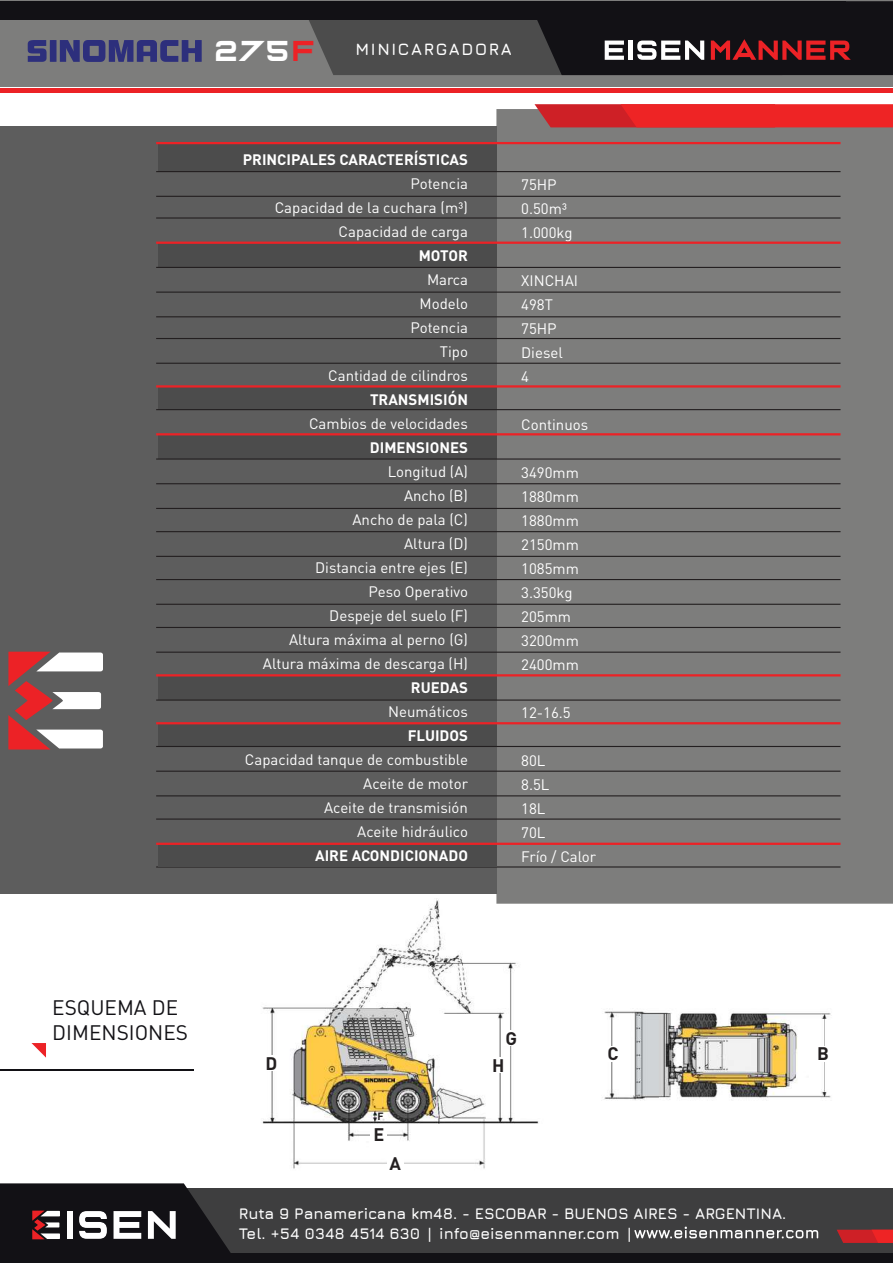
<style>
.page{position:relative;width:893px;height:1263px;background:#fff}
.page>*{position:absolute;margin:0;border:0;box-sizing:border-box;transform-origin:0 0}
.t1{font:29.25px "Casanova Scotia";color:#fff}
.t2{font:20.7px/24.9px "DIN Pro";color:#121115}
.t3{font:700 18px "DIN Pro";color:#231f20}
.t4{font:700 16.5px "Jura";letter-spacing:.1em;color:#fff}
.t5{font:700 15.3px/19.4px "Jura";color:#fff}
.t6{font:15px/24px "DIN Pro";color:#fff}
.t7{font:700 15px "DIN Pro";color:#fff}
.t8{font:700 10.5px "DIN Pro";color:#231f20}
.s1{color:#ec2226}
.s2{font-family:"Century Gothic"}
</style>
<div class="page">
<img style="left:262px;top:899px;width:569px;height:270px">
<div style="left:387px;top:1156px;width:16px;height:16px;background:#fff"></div>
<div style="left:263px;top:1055px;width:17px;height:16px;background:#fff"></div>
<div style="left:490px;top:1057px;width:17px;height:16px;background:#fff"></div>
<div style="left:503px;top:1030px;width:16px;height:16px;background:#fff"></div>
<div style="left:604px;top:1046px;width:17px;height:16px;background:#fff"></div>
<div style="left:815px;top:1046px;width:16px;height:16px;background:#fff"></div>
<div style="left:370px;top:1127px;width:17px;height:16px;background:#fff"></div>
<div style="left:187px;top:1188px;width:706px;height:69px;background:#3e3e3f"></div>
<div style="left:496px;top:109px;width:397px;height:795px;background:#7d7d7c"></div>
<div style="left:0;top:126px;width:497px;height:767px;background:#5d5d5d"></div>
<svg style="left:8px;top:652px;width:95px;height:97px"></svg>
<svg style="left:32px;top:1043px;width:14px;height:14px"></svg>
<hr style="left:156px;top:196px;width:684px;height:1px;background:#231f20">
<hr style="left:156px;top:217px;width:684px;height:2px;background:#231f20">
<hr style="left:156px;top:316px;width:684px;height:1px;background:#231f20">
<hr style="left:156px;top:508px;width:684px;height:1px;background:#231f20">
<hr style="left:156px;top:531px;width:684px;height:1px;background:#231f20">
<hr style="left:156px;top:556px;width:684px;height:1px;background:#231f20">
<hr style="left:156px;top:579px;width:684px;height:1px;background:#231f20">
<hr style="left:156px;top:604px;width:684px;height:1px;background:#231f20">
<hr style="left:156px;top:627px;width:684px;height:1px;background:#231f20">
<hr style="left:156px;top:652px;width:684px;height:1px;background:#231f20">
<hr style="left:156px;top:771px;width:684px;height:1px;background:#231f20">
<hr style="left:156px;top:795px;width:684px;height:1px;background:#231f20">
<hr style="left:156px;top:818px;width:684px;height:2px;background:#231f20">
<hr style="left:156px;top:866px;width:684px;height:1px;background:#231f20">
<div style="left:158px;top:143px;width:339px;height:29px;background:#4c4c4c"></div>
<div style="left:158px;top:242px;width:339px;height:24px;background:#4c4c4c"></div>
<div style="left:158px;top:386px;width:339px;height:24px;background:#4c4c4c"></div>
<div style="left:158px;top:435px;width:339px;height:24px;background:#4c4c4c"></div>
<div style="left:158px;top:675px;width:339px;height:25px;background:#4c4c4c"></div>
<div style="left:158px;top:723px;width:339px;height:23px;background:#4c4c4c"></div>
<div style="left:158px;top:843px;width:339px;height:23px;background:#4c4c4c"></div>
<hr style="left:156px;top:171px;width:684px;height:1px;background:#231f20">
<hr style="left:156px;top:142px;width:684px;height:2px;background:#ec2226">
<hr style="left:156px;top:267px;width:684px;height:1px;background:#231f20">
<hr style="left:156px;top:292px;width:684px;height:1px;background:#231f20">
<hr style="left:156px;top:338px;width:684px;height:1px;background:#231f20">
<hr style="left:156px;top:363px;width:684px;height:1px;background:#231f20">
<hr style="left:156px;top:409px;width:684px;height:1px;background:#231f20">
<hr style="left:156px;top:433px;width:684px;height:2px;background:#ec2226">
<hr style="left:156px;top:458px;width:684px;height:2px;background:#231f20">
<hr style="left:156px;top:483px;width:684px;height:1px;background:#231f20">
<hr style="left:156px;top:699px;width:684px;height:2px;background:#231f20">
<hr style="left:156px;top:674px;width:684px;height:2px;background:#ec2226">
<hr style="left:156px;top:746px;width:684px;height:1px;background:#231f20">
<hr style="left:156px;top:722px;width:684px;height:2px;background:#ec2226">
<svg style="left:534px;top:104px;width:359px;height:23px;background:#e32628"></svg>
<div style="left:0;top:1253px;width:893px;height:10px;background:#121115"></div>
<svg style="left:837px;top:1230px;width:56px;height:13px"></svg>
<svg style="left:0;top:1183px;width:231px;height:70px"></svg>
<svg style="left:634px;top:1227px;width:184px;height:11px"></svg>
<hr style="left:0;top:1070px;width:193px;height:1px;background:#121115">
<div style="left:0;top:0;width:893px;height:86px;background:#7d7d7c"></div>
<hr style="left:0;top:88px;width:893px;height:4px;background:#ec2226">
<div style="left:0;top:1px;width:846px;height:18px;background:#121115"></div>
<svg style="left:300px;top:1px;width:593px;height:74px"></svg>
<svg style="left:28px;top:40px;width:174px;height:22px"></svg>
<hr style="left:156px;top:242px;width:684px;height:2px;background:#ec2226">
<hr style="left:156px;top:385px;width:684px;height:3px;background:#ec2226">
<hr style="left:156px;top:843px;width:684px;height:2px;background:#ec2226">
<h1 class="t1" style="left:216px;top:38px;width:102px">275<span class="s1">F</span></h1>
<p class="t4" style="left:355px;top:37px;width:158px">MINICARGADORA</p>
<p class="t7" style="left:243px;top:149px;width:227px">PRINCIPALES CARACTERÍSTICAS</p>
<p class="t6" style="left:275px;top:171px;width:195px;text-align:right">Potencia<br>Capacidad de la cuchara (m³)<br>Capacidad de carga</p>
<p class="t7" style="left:419px;top:245px;width:51px">MOTOR</p>
<p class="t6" style="left:328px;top:267px;width:141px;text-align:right">Marca<br>Modelo<br>Potencia<br>Tipo<br>Cantidad de cilindros</p>
<p class="t7" style="left:370px;top:389px;width:99px">TRANSMISIÓN</p>
<p class="t6" style="left:309px;top:411px;width:160px">Cambios de velocidades</p>
<p class="t7" style="left:370px;top:437px;width:100px">DIMENSIONES</p>
<p class="t6" style="left:263px;top:459px;width:207px;text-align:right">Longitud (A)<br>Ancho (B)<br>Ancho de pala (C)<br>Altura (D)<br>Distancia entre ejes (E)<br>Peso Operativo<br>Despeje del suelo (F)<br>Altura máxima al perno (G)<br>Altura máxima de descarga (H)</p>
<p class="t7" style="left:411px;top:677px;width:59px">RUEDAS</p>
<p class="t6" style="left:388px;top:699px;width:81px">Neumáticos</p>
<p class="t7" style="left:408px;top:725px;width:62px">FLUIDOS</p>
<p class="t6" style="left:245px;top:747px;width:225px;text-align:right">Capacidad tanque de combustible<br>Aceite de motor<br>Aceite de transmisión<br>Aceite hidráulico</p>
<p class="t7" style="left:315px;top:845px;width:154px">AIRE ACONDICIONADO</p>
<p class="t6" style="left:521px;top:172px;width:53px">75HP<br>0.50m³<br>1.000kg</p>
<p class="t6" style="left:521px;top:268px;width:58px">XINCHAI<br>498T<br>75HP<br>Diesel<br>4</p>
<p class="t6" style="left:521px;top:412px;width:68px">Continuos</p>
<p class="t6" style="left:521px;top:460px;width:59px">3490mm<br>1880mm<br>1880mm<br>2150mm<br>1085mm<br>3.350kg<br>205mm<br>3200mm<br>2400mm</p>
<p class="t6" style="left:521px;top:700px;width:51px">12-16.5</p>
<p class="t6" style="left:521px;top:748px;width:76px">80L<br>8.5L<br>18L<br>70L<br>Frío / Calor</p>
<h2 class="t2" style="left:52px;top:994px;width:137px">ESQUEMA DE<br>DIMENSIONES</h2>
<p class="t3" style="left:505px;top:1026px;width:13px">G</p>
<p class="t3" style="left:265px;top:1051px;width:13px">D</p>
<p class="t3" style="left:492px;top:1053px;width:14px">H</p>
<p class="t8" style="left:377px;top:1109px;width:8px">F</p>
<p class="t3" style="left:373px;top:1123px;width:12px">E</p>
<p class="t3" style="left:389px;top:1152px;width:13px">A</p>
<p class="t3" style="left:607px;top:1041px;width:13px">C</p>
<p class="t3" style="left:817px;top:1041px;width:13px">B</p>
<p class="t5" style="left:239px;top:1203px;width:549px">Ruta 9 Panamericana km48. - ESCOBAR - BUENOS AIRES - ARGENTINA.<br>Tel. +54 0348 4514 630 <span class="s2">|</span> info@eisenmanner.com <span class="s2">|</span></p>
</div>
